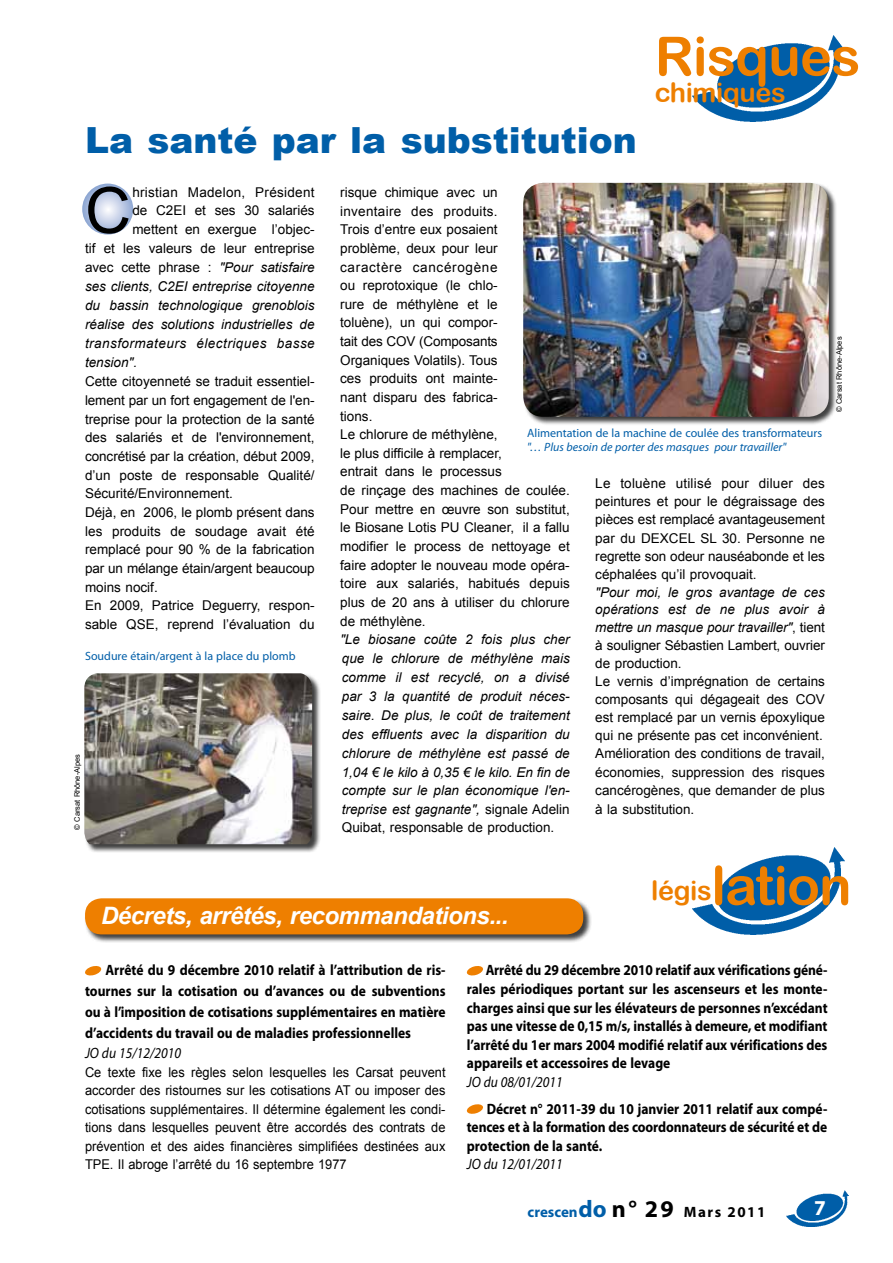
<style>
.page{position:relative;width:893px;height:1263px;background:#fff}
.page>*{position:absolute;margin:0;border:0;box-sizing:border-box;transform-origin:0 0}
.t1{font:63.75px "Arial";color:#000}
.t2{font:54px "Arial Rounded MT Bold";letter-spacing:-.015em;color:#ee7f00}
.t3{font:900 36px "Arial";color:#005ea8}
.t4{font:27px "Arial Rounded MT Bold";letter-spacing:-.015em;color:#ee7f00}
.t5{font:italic 700 24px "Arial";letter-spacing:-.02em;color:#fff}
.t6{font:700 21.3px "Myriad Pro";color:#fff}
.t7{font:700 15px/18.6px "Myriad Pro";color:#000;text-align:justify;scale:.9 1}
.t8{font:italic 15px "Myriad Pro";color:#000;scale:.9 1}
.t9{font:700 15px "Myriad Pro";letter-spacing:.05em;color:#000}
.t10{font:13.5px/18.6px "Arial";color:#000}
.t11{font:italic 13.5px/18.8px "Arial";color:#000;text-align:justify}
.t12{font:13.5px/18.5px "Arial";color:#000;text-align:justify;scale:.95 1}
.t13{font:italic 13.5px "Arial";letter-spacing:.035em;color:#000}
.t14{font:13.5px "Arial";letter-spacing:.02em;color:#000}
.t15{font:12px "Myriad Pro";color:#005ea8}
.t16{font:italic 12px "Myriad Pro";color:#005ea8}
.t17{font:7.5px "Arial";color:#000}
.s1{font-style:normal}
.s2{font-style:italic}
.s3{font-size:27px}
.s4{color:#005ea8}
.s5{font-size:24px;color:#005ea8}
.s6{font-size:24px}
</style>
<div class="page">
<img style="left:692px;top:35px;width:152px;height:87px">
<img style="left:787px;top:1191px;width:62px;height:35px">
<img style="left:693px;top:847px;width:151px;height:87px">
<svg style="left:82px;top:184px;width:51px;height:51px;background:#b6c5e2"></svg>
<div style="left:85px;top:898px;width:507px;height:45px;background:#000;opacity:.75"></div>
<div style="left:85px;top:898px;width:498px;height:36px;background:#ee7f00;border-radius:16px"></div>
<svg style="left:85px;top:966px;width:17px;height:10px"></svg>
<svg style="left:466px;top:966px;width:17px;height:10px"></svg>
<svg style="left:466px;top:1104px;width:17px;height:10px"></svg>
<div style="left:523px;top:182px;width:315px;height:243px;background:#000;opacity:.75"></div>
<img style="left:523px;top:183px;width:306px;height:234px">
<div style="left:84px;top:673px;width:237px;height:180px;background:#000;opacity:.75"></div>
<img style="left:84px;top:673px;width:228px;height:171px">
<h2 class="t2" style="left:655px;top:24px;width:207px">Risques</h2>
<h3 class="t4" style="left:655px;top:77px;width:132px">chimiques</h3>
<h3 class="t3" style="left:85px;top:114px;width:553px">La santé par la substitution</h3>
<h1 class="t1" style="left:85px;top:169px;width:48px">C</h1>
<p class="t14" style="left:132px;top:183px;width:184px">hristian Madelon, Président</p>
<p class="t10" style="left:340px;top:183px;width:231px">risque chimique avec un<br>inventaire des produits.<br>Trois d’entre eux posaient<br>problème, deux pour leur<br>caractère cancérogène<br>ou reprotoxique (le chlo-<br>rure de méthylène et le<br>toluène), un qui compor-<br>tait des COV (Composants<br>Organiques Volatils). Tous<br>ces produits ont mainte-<br>nant disparu des fabrica-<br>tions.<br>Le chlorure de méthylène,<br>le plus difficile à remplacer,<br>entrait dans le processus<br>de rinçage des machines de coulée.<br>Pour mettre en œuvre son substitut, le Biosane Lotis PU Cleaner, il a fallu modifier le process de nettoyage et faire adopter le nouveau mode opéra&shy;toire aux salariés, habitués depuis plus de 20 ans à utiliser du chlorure de méthylène.</p>
<p class="t11" style="left:340px;top:630px;width:231px">"Le biosane coûte 2 fois plus cher que le chlorure de méthylène mais comme il est recyclé, on a divisé par 3 la quantité de produit néces&shy;saire. De plus, le coût de traitement des effluents avec la disparition du chlorure de méthylène est passé de 1,04 € le kilo à 0,35 € le kilo. En fin de compte sur le plan économique l'en&shy;treprise est gagnante", <span class="s1">signale Adelin Quibat, responsable de production.</span></p>
<p class="t10" style="left:132px;top:201px;width:184px">de C2EI et ses 30 salariés</p>
<p class="t10" style="left:132px;top:220px;width:184px">mettent en exergue l’objec-</p>
<p class="t10" style="left:85px;top:239px;width:231px">tif et les valeurs de leur entreprise</p>
<p class="t10" style="left:85px;top:258px;width:231px">avec cette phrase : <span class="s2">"Pour satisfaire</span></p>
<p class="t11" style="left:85px;top:277px;width:231px">ses clients, C2EI entreprise citoyenne</p>
<p class="t11" style="left:85px;top:296px;width:231px">du bassin technologique grenoblois</p>
<p class="t11" style="left:85px;top:315px;width:231px">réalise des solutions industrielles de</p>
<p class="t13" style="left:85px;top:334px;width:231px">transformateurs électriques basse</p>
<p class="t11" style="left:85px;top:353px;width:54px">tension".</p>
<p class="t10" style="left:85px;top:372px;width:231px">Cette citoyenneté se traduit essentiel&shy;lement par un fort engagement de l'en&shy;treprise pour la protection de la santé des salariés et de l'environnement, concrétisé par la création, début 2009, d’un poste de responsable Qualité/ Sécurité/Environnement.<br>Déjà, en 2006, le plomb présent dans les produits de soudage avait été remplacé pour 90 % de la fabrication par un mélange étain/argent beaucoup moins nocif.<br>En 2009, Patrice Deguerry, respon&shy;sable QSE, reprend l’évaluation du</p>
<p class="t15" style="left:527px;top:426px;width:296px">Alimentation de la machine de coulée des transformateurs</p>
<p class="t16" style="left:527px;top:440px;width:260px">"… Plus besoin de porter des masques pour travailler"</p>
<p class="t10" style="left:595px;top:474px;width:231px;line-height:18.1px;text-align:justify">Le toluène utilisé pour diluer des peintures et pour le dégraissage des pièces est remplacé avantageusement par du DEXCEL SL 30. Personne ne regrette son odeur nauséabonde et les céphalées qu’il provoquait.</p>
<p class="t10" style="left:595px;top:583px;width:231px;line-height:18.1px"><span class="s2">"Pour moi, le gros avantage de ces opérations est de ne plus avoir à mettre un masque pour travailler"</span>, tient à souligner Sébastien Lambert, ouvrier de production.<br>Le vernis d’imprégnation de certains composants qui dégageait des COV est remplacé par un vernis époxylique qui ne présente pas cet inconvénient.<br>Amélioration des conditions de travail, économies, suppression des risques cancérogènes, que demander de plus à la substitution.</p>
<p class="t15" style="left:85px;top:649px;width:212px">Soudure étain/argent à la place du plomb</p>
<p class="t17" style="left:72px;top:830px;width:77px;rotate:-90deg">© Carsat Rhône-Alpes</p>
<p class="t17" style="left:834px;top:412px;width:77px;rotate:-90deg">© Carsat Rhône-Alpes</p>
<h2 class="t2" style="left:651px;top:854px;width:202px"><span class="s3">légis</span>lation</h2>
<h3 class="t5" style="left:101px;top:900px;width:409px">Décrets, arrêtés, recommandations...</h3>
<p class="t7" style="left:85px;top:960px;width:402px;line-height:20.7px;text-indent:20px">Arrêté du 9 décembre 2010 relatif à l’attribution de ris&shy;tournes sur la cotisation ou d’avances ou de subventions ou à l’imposition de cotisations supplémentaires en matière d’accidents du travail ou de maladies professionnelles</p>
<p class="t8" style="left:85px;top:1045px;width:108px">JO du 15/12/2010</p>
<p class="t12" style="left:85px;top:1063px;width:381px">Ce texte fixe les règles selon lesquelles les Carsat peuvent accorder des ristournes sur les cotisations AT ou imposer des cotisations supplémentaires. Il détermine également les condi&shy;tions dans lesquelles peuvent être accordés des contrats de prévention et des aides financières simplifiées destinées aux TPE. Il abroge l’arrêté du 16 septembre 1977</p>
<p class="t7" style="left:467px;top:961px;width:402px;text-indent:19px">Arrêté du 29 décembre 2010 relatif aux vérifications géné&shy;rales périodiques portant sur les ascenseurs et les monte&shy;charges ainsi que sur les élévateurs de personnes n’excédant pas une vitesse de 0,15 m/s, installés à demeure, et modifiant l’arrêté du 1er mars 2004 modifié relatif aux vérifications des appareils et accessoires de levage</p>
<p class="t8" style="left:467px;top:1074px;width:108px">JO du 08/01/2011</p>
<p class="t7" style="left:467px;top:1100px;width:402px;text-indent:20px">Décret n° 2011-39 du 10 janvier 2011 relatif aux compé&shy;tences et à la formation des coordonnateurs de sécurité et de protection de la santé.</p>
<p class="t8" style="left:467px;top:1156px;width:108px">JO du 12/01/2011</p>
<p class="t9" style="left:528px;top:1204px;width:239px"><span class="s4">crescen</span><span class="s5">do</span> <span class="s6">n° 29</span> Mars 2011</p>
<h3 class="t6" style="left:814px;top:1196px;width:13px">7</h3>
</div>
